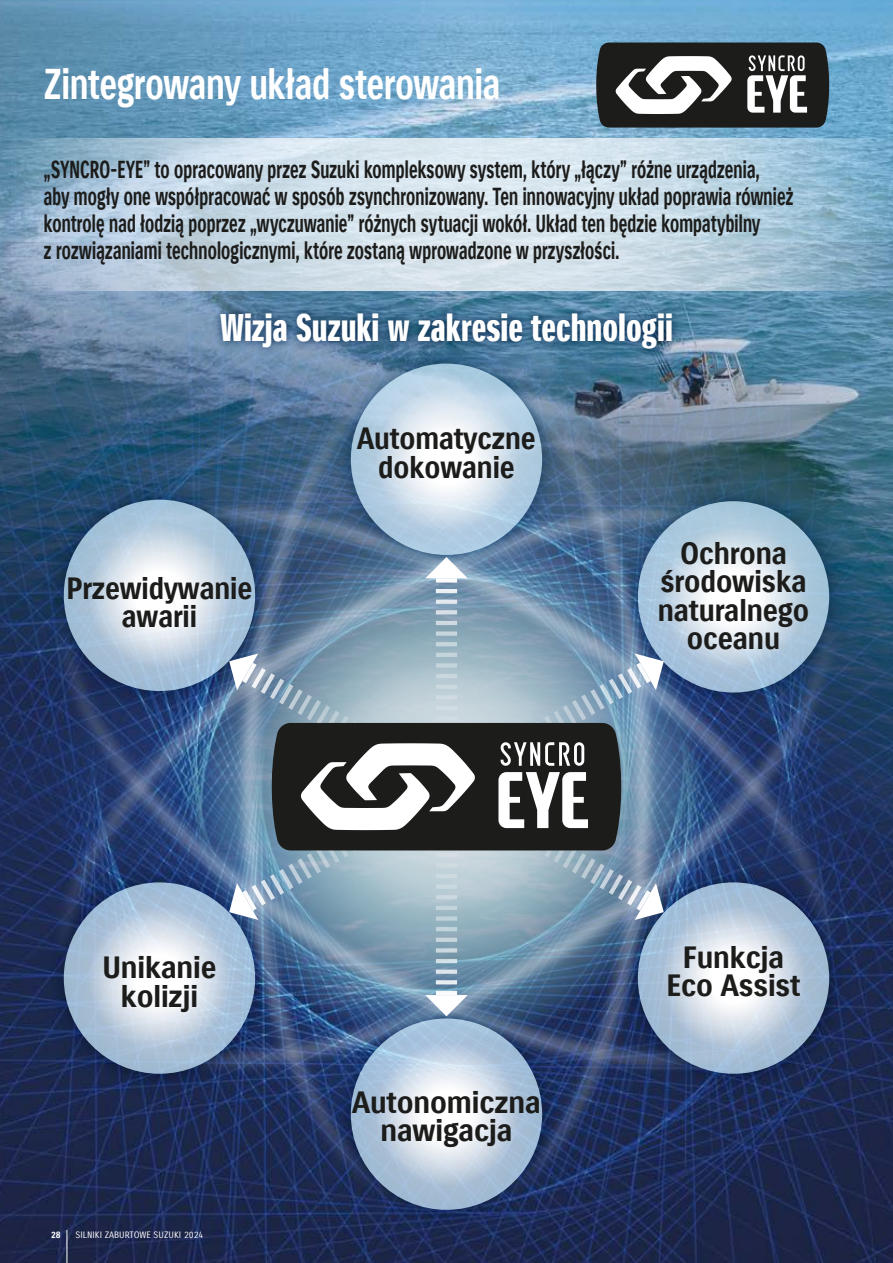
<style>
.page{position:relative;width:893px;height:1263px;background:#fff}
.page>*{position:absolute;margin:0;border:0;box-sizing:border-box;transform-origin:0 0}
.t1{font:700 42px "Suzuki Pro";letter-spacing:-.03em;color:#fff;scale:.8 1}
.t2{font:37.5px "Suzuki PRO Headline";color:#fff}
.t3{font:700 30px/28.5px "Suzuki Pro";letter-spacing:-.025em;color:#1c1c1b;text-align:center}
.t4{font:700 30px/28.5px "Suzuki Pro";letter-spacing:-.025em;color:#1c1c1b;text-align:center;scale:.95 1}
.t5{font:700 24px/27px "Suzuki Pro";letter-spacing:-.03em;color:#1c1c1b;scale:.7 1}
.t6{font:9px "Suzuki Pro";color:#fff}
.t7{font:700 9px "Suzuki Pro";color:#fff}
</style>
<div class="page">
<img style="left:0;top:0;width:893px;height:138px">
<img style="left:0;top:867px;width:893px;height:396px">
<img style="left:0;top:291px;width:893px;height:576px">
<img style="left:190px;top:307px;width:202px;height:956px">
<img style="left:392px;top:307px;width:311px;height:956px">
<img style="left:24px;top:520px;width:859px;height:596px">
<img style="left:10px;top:457px;width:859px;height:596px">
<img style="left:325px;top:363px;width:243px;height:194px">
<svg style="left:351px;top:364px;width:191px;height:191px"></svg>
<img style="left:612px;top:475px;width:243px;height:243px">
<svg style="left:638px;top:501px;width:191px;height:191px;background:#c3d6e5"></svg>
<img style="left:612px;top:857px;width:243px;height:242px">
<svg style="left:638px;top:882px;width:191px;height:192px;background:#c0d0e0"></svg>
<img style="left:38px;top:474px;width:243px;height:243px">
<svg style="left:64px;top:500px;width:191px;height:191px;background:#c2d4e3"></svg>
<img style="left:38px;top:857px;width:243px;height:242px">
<svg style="left:64px;top:882px;width:191px;height:192px;background:#c1d1e1"></svg>
<img style="left:325px;top:1016px;width:243px;height:220px">
<svg style="left:351px;top:1018px;width:191px;height:192px;background:#bfd0e2"></svg>
<img style="left:207px;top:295px;width:479px;height:68px">
<svg style="left:0;top:138px;width:893px;height:153px;background:#bbd1e0"></svg>
<svg style="left:596px;top:43px;width:233px;height:85px"></svg>
<svg style="left:229px;top:557px;width:435px;height:459px;background:#748a9d"></svg>
<hr style="left:67px;top:1230px;width:1px;height:33px;background:#fff">
<h1 class="t1" style="left:44px;top:59px;width:573px">Zintegrowany układ sterowania</h1>
<p class="t5" style="left:44px;top:156px;width:1073px">„SYNCRO-EYE” to opracowany przez Suzuki kompleksowy system, który „łączy” różne urządzenia,<br>aby mogły one współpracować w sposób zsynchronizowany. Ten innowacyjny układ poprawia również kontrolę nad łodzią poprzez „wyczuwanie” różnych sytuacji wokół. Układ ten będzie kompatybilny<br>z rozwiązaniami technologicznymi, które zostaną wprowadzone w przyszłości.</p>
<h2 class="t2" style="left:220px;top:306px;width:454px">Wizja Suzuki w zakresie technologii</h2>
<p class="t4" style="left:66px;top:574px;width:198px">Przewidywanie awarii</p>
<p class="t4" style="left:357px;top:424px;width:190px">Automatyczne dokowanie</p>
<p class="t3" style="left:102px;top:954px;width:116px">Unikanie kolizji</p>
<p class="t7" style="left:51px;top:1229px;width:11px">28</p>
<p class="t6" style="left:75px;top:1229px;width:129px">SILNIKI ZABURTOWE SUZUKI 2024</p>
<p class="t3" style="left:352px;top:1088px;width:191px">Autonomiczna nawigacja</p>
<p class="t3" style="left:657px;top:539px;width:154px">Ochrona środowiska naturalnego oceanu</p>
<p class="t3" style="left:666px;top:943px;width:136px">Funkcja<br>Eco Assist</p>
</div>
